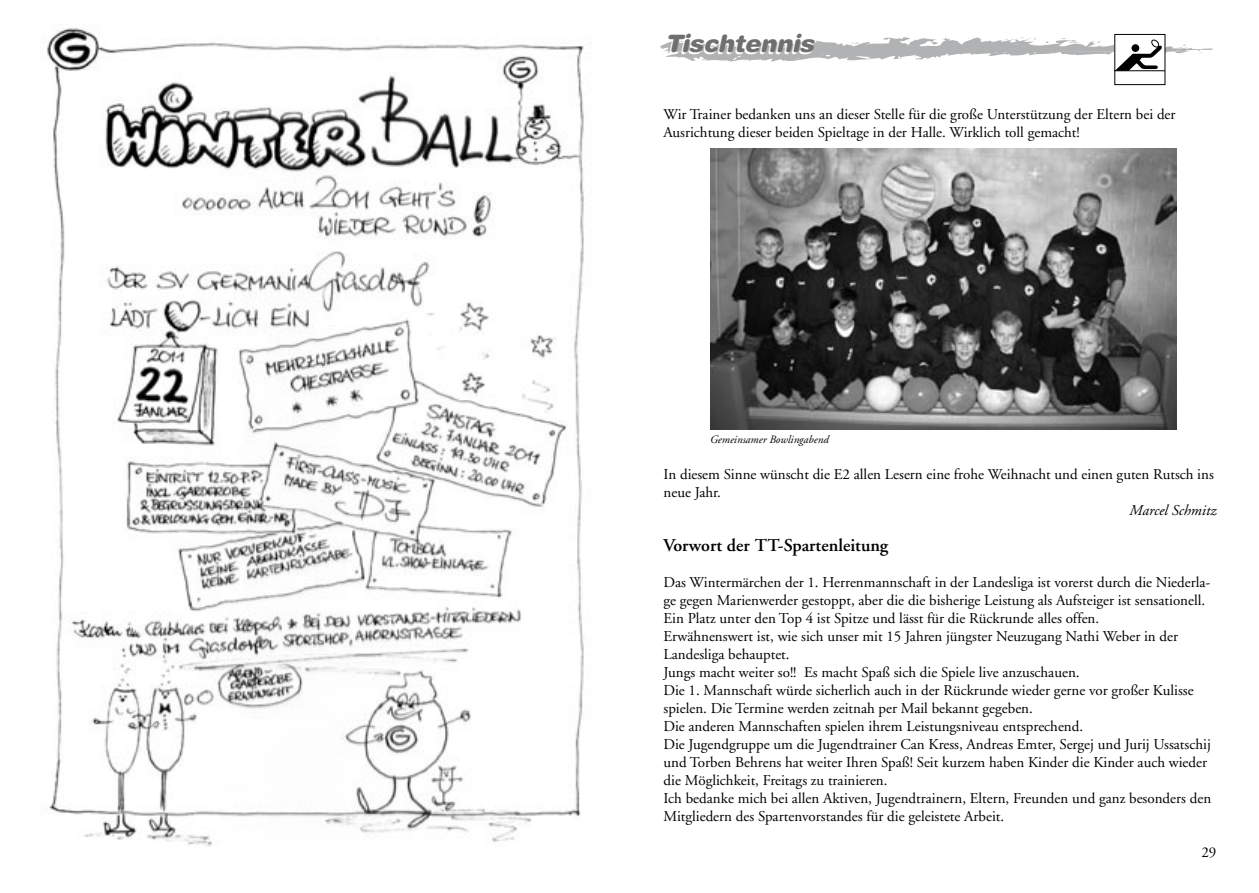
<style>
.page{position:relative;width:1259px;height:893px;background:#fff}
.page>*{position:absolute;margin:0;border:0;box-sizing:border-box;transform-origin:0 0}
.t1{font:italic 900 24px "Helvetica Rounded";color:#6f6f6f}
.t2{font:600 18px "Adobe Garamond";color:#000}
.t3{font:15px/18px "Adobe Garamond";color:#000}
.t4{font:italic 15px "Adobe Garamond";color:#000}
.t5{font:italic 11.25px "Adobe Garamond";color:#000}
</style>
<div class="page">
<svg style="left:660px;top:35px;width:553px;height:37px"></svg>
<div style="left:1114px;top:34px;width:51px;height:51px;border:1px solid #000"></div>
<img style="left:47px;top:28px;width:537px;height:819px">
<img style="left:710px;top:149px;width:466px;height:281px">
<h1 class="t1" style="left:665px;top:28px;width:150px">Tischtennis</h1>
<p class="t3" style="left:663px;top:106px;width:513px">Wir Trainer bedanken uns an dieser Stelle für die große Unterstützung der Eltern bei der<br>Ausrichtung dieser beiden Spieltage in der Halle. Wirklich toll gemacht!</p>
<p class="t5" style="left:710px;top:434px;width:120px">Gemeinsamer Bowlingabend</p>
<p class="t3" style="left:663px;top:466px;width:552px">In diesem Sinne wünscht die E2 allen Lesern eine frohe Weihnacht und einen guten Rutsch ins neue Jahr.</p>
<p class="t4" style="left:1129px;top:502px;width:89px">Marcel Schmitz</p>
<p class="t2" style="left:663px;top:535px;width:226px">Vorwort der TT-Spartenleitung</p>
<p class="t3" style="left:663px;top:574px;width:549px">Das Wintermärchen der 1. Herrenmannschaft in der Landesliga ist vorerst durch die Niederla&shy;ge gegen Marienwerder gestoppt, aber die die bisherige Leistung als Aufsteiger ist sensationell.<br>Ein Platz unter den Top 4 ist Spitze und lässt für die Rückrunde alles offen.<br>Erwähnenswert ist, wie sich unser mit 15 Jahren jüngster Neuzugang Nathi Weber in der Landesliga behauptet.<br>Jungs macht weiter so!! Es macht Spaß sich die Spiele live anzuschauen.<br>Die 1. Mannschaft würde sicherlich auch in der Rückrunde wieder gerne vor großer Kulisse spielen. Die Termine werden zeitnah per Mail bekannt gegeben.<br>Die anderen Mannschaften spielen ihrem Leistungsniveau entsprechend.<br>Die Jugendgruppe um die Jugendtrainer Can Kress, Andreas Emter, Sergej und Jurij Ussatschij und Torben Behrens hat weiter Ihren Spaß! Seit kurzem haben Kinder die Kinder auch wieder die Möglichkeit, Freitags zu trainieren.<br>Ich bedanke mich bei allen Aktiven, Jugendtrainern, Eltern, Freunden und ganz besonders den Mitgliedern des Spartenvorstandes für die geleistete Arbeit.</p>
<p class="t3" style="left:1201px;top:844px;width:16px">29</p>
</div>
